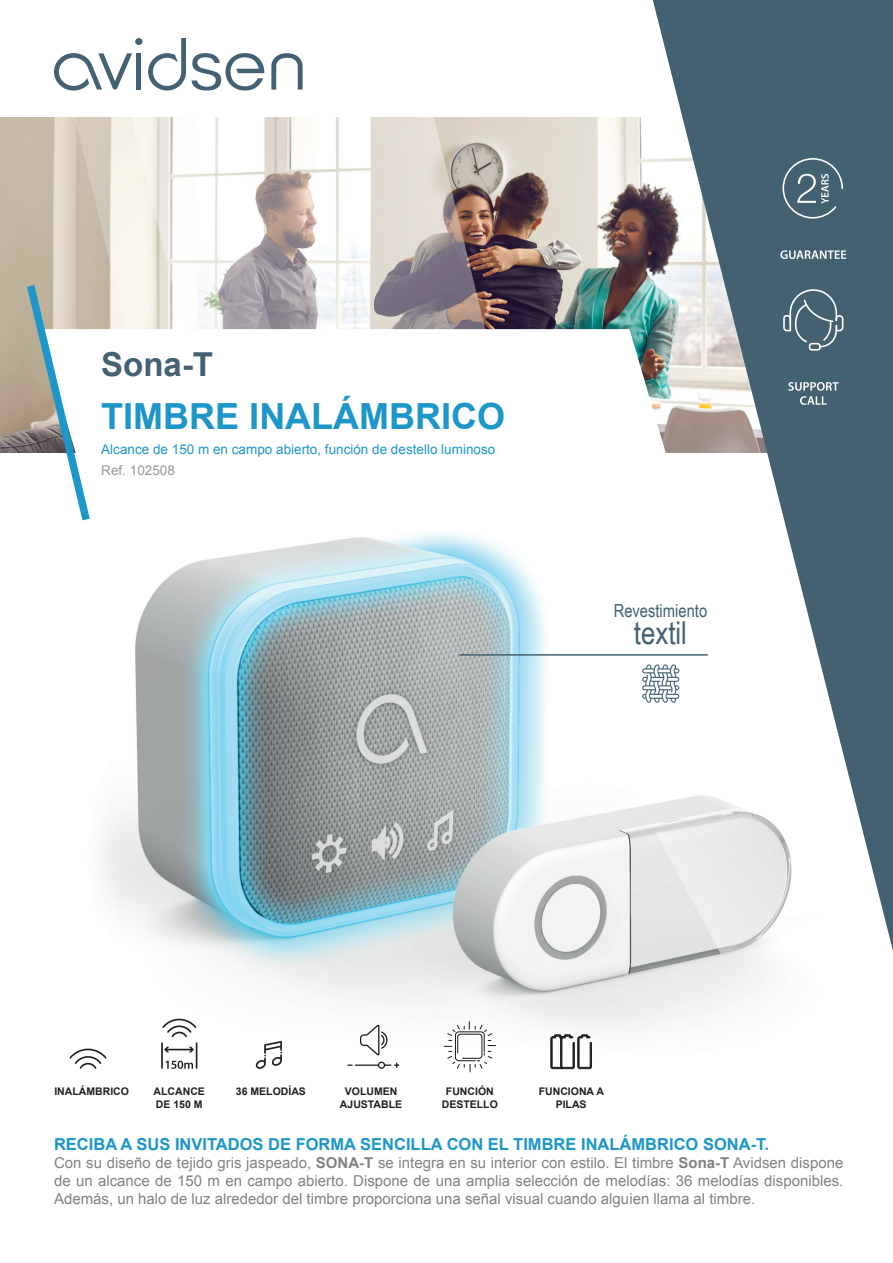
<style>
.page{position:relative;width:893px;height:1263px;background:#fff}
.page>*{position:absolute;margin:0;border:0;box-sizing:border-box;transform-origin:0 0}
.t1{font:700 36px "Arial";color:#1d96c9}
.t2{font:700 33px "Arial";color:#436171}
.t3{font:31.5px "Arial Narrow";color:#436173}
.t4{font:18px "Arial Narrow";color:#436173}
.t5{font:700 16.5px "Arial";color:#1d96c9}
.t6{font:15px/18px "Arial";color:#808285;text-align:justify}
.t7{font:13.5px "Arial";color:#1d96c9}
.t8{font:13.5px "Arial";color:#97999c}
.t9{font:700 10.5px/12.6px "Arial";color:#231f20;text-align:center}
.s1{font-weight:700}
</style>
<div class="page">
<img style="left:102px;top:533px;width:670px;height:537px">
<img style="left:0;top:118px;width:653px;height:335px">
<svg style="left:288px;top:117px;width:214px;height:212px"></svg>
<svg style="left:62px;top:69px;width:226px;height:260px"></svg>
<svg style="left:95px;top:329px;width:558px;height:124px"></svg>
<svg style="left:653px;top:0;width:240px;height:951px"></svg>
<svg style="left:22px;top:277px;width:73px;height:244px"></svg>
<svg style="left:192px;top:53px;width:72px;height:38px"></svg>
<div style="left:136px;top:53px;width:5px;height:37px;background:#436173"></div>
<svg style="left:271px;top:53px;width:32px;height:37px"></svg>
<div style="left:135px;top:38px;width:7px;height:7px;background:#436173;border-radius:50%"></div>
<svg style="left:54px;top:53px;width:78px;height:38px"></svg>
<svg style="left:148px;top:38px;width:38px;height:52px"></svg>
<svg style="left:783px;top:289px;width:60px;height:62px;background:#5b7583"></svg>
<svg style="left:788px;top:382px;width:51px;height:23px"></svg>
<svg style="left:780px;top:250px;width:66px;height:9px"></svg>
<div style="left:782px;top:0;width:111px;height:219px;background:#436171"></div>
<svg style="left:256px;top:1041px;width:26px;height:28px"></svg>
<svg style="left:69px;top:1048px;width:39px;height:22px"></svg>
<svg style="left:347px;top:1024px;width:53px;height:45px"></svg>
<svg style="left:550px;top:1034px;width:42px;height:35px"></svg>
<svg style="left:160px;top:1018px;width:38px;height:52px"></svg>
<hr style="left:459px;top:654px;width:249px;height:2px;background:#436171">
<svg style="left:642px;top:664px;width:38px;height:39px"></svg>
<svg style="left:443px;top:1020px;width:54px;height:53px"></svg>
<h2 class="t2" style="left:101px;top:343px;width:113px">Sona-T</h2>
<h1 class="t1" style="left:101px;top:393px;width:405px">TIMBRE INALÁMBRICO</h1>
<p class="t7" style="left:101px;top:440px;width:395px">Alcance de 150 m en campo abierto, función de destello luminoso</p>
<p class="t8" style="left:101px;top:461px;width:75px">Ref. 102508</p>
<p class="t4" style="left:614px;top:597px;width:95px">Revestimiento</p>
<h3 class="t3" style="left:634px;top:610px;width:55px">textil</h3>
<p class="t9" style="left:54px;top:1086px;width:76px">INALÁMBRICO</p>
<p class="t9" style="left:154px;top:1086px;width:53px;text-align:left">ALCANCE<br>DE 150 M</p>
<p class="t9" style="left:236px;top:1086px;width:72px">36 MELODÍAS</p>
<p class="t9" style="left:340px;top:1086px;width:64px">VOLUMEN<br>AJUSTABLE</p>
<p class="t9" style="left:539px;top:1086px;width:67px">FUNCIONA A<br>PILAS</p>
<p class="t9" style="left:442px;top:1086px;width:58px">FUNCIÓN<br>DESTELLO</p>
<p class="t5" style="left:54px;top:1133px;width:717px">RECIBA A SUS INVITADOS DE FORMA SENCILLA CON EL TIMBRE INALÁMBRICO SONA-T.</p>
<p class="t6" style="left:54px;top:1153px;width:791px">Con su diseño de tejido gris jaspeado, <span class="s1">SONA-T</span> se integra en su interior con estilo. El timbre <span class="s1">Sona-T</span> Avidsen dispone de un alcance de 150 m en campo abierto. Dispone de una amplia selección de melodías: 36 melodías disponibles.<br>Además, un halo de luz alrededor del timbre proporciona una señal visual cuando alguien llama al timbre.</p>
</div>
